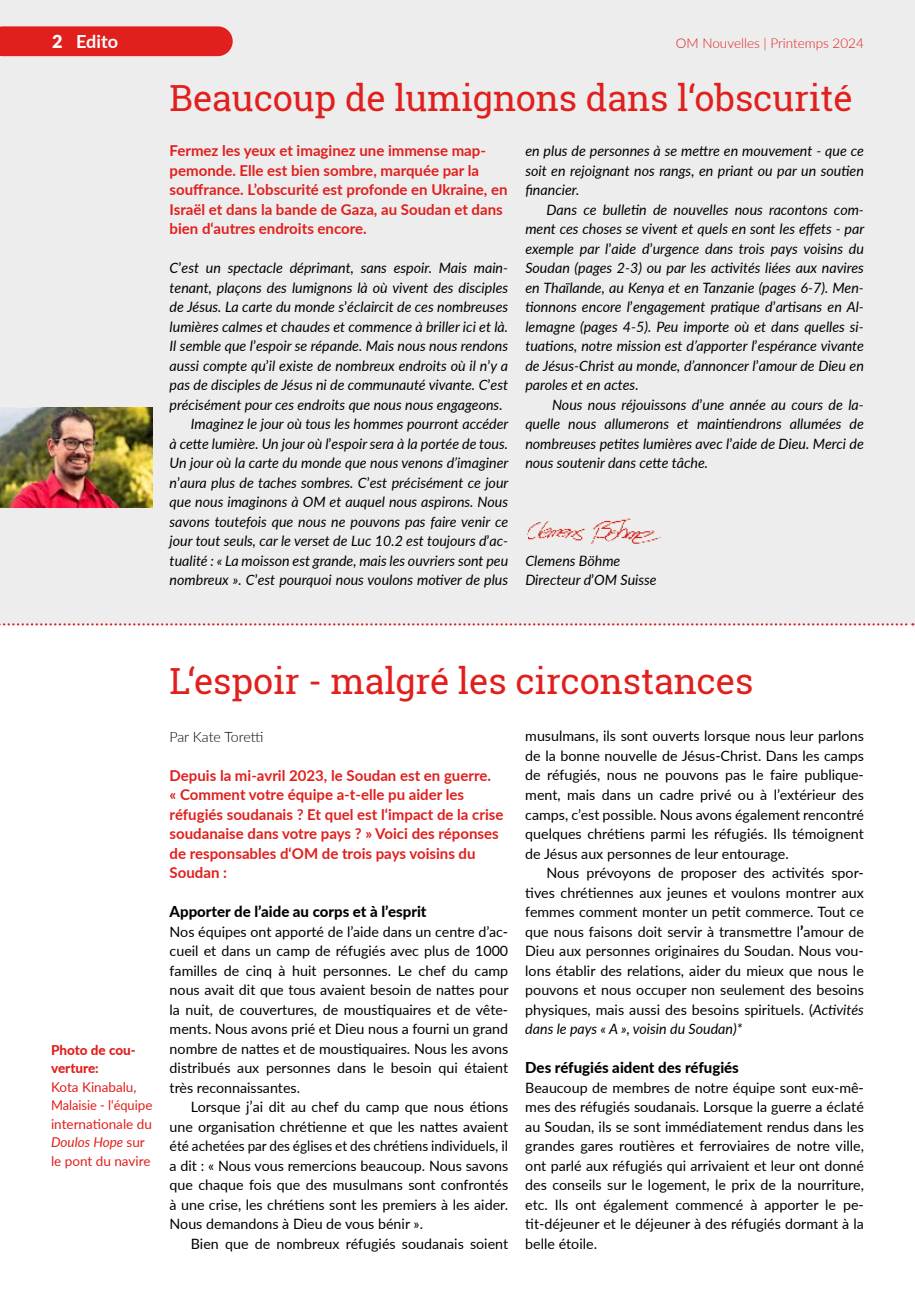
<style>
.page{position:relative;width:915px;height:1302px;background:#fff}
.page>*{position:absolute;margin:0;border:0;box-sizing:border-box;transform-origin:0 0}
.t1{font:36px "Roboto Slab";letter-spacing:-.005em;color:#e11f1d}
.t2{font:700 18px "Lato";color:#fff}
.t3{font:700 15px/19.5px "Lato";color:#e11f1d}
.t4{font:800 15px "Lato";color:#000}
.t5{font:14.25px/19.5px "Lato";color:#000;text-align:justify}
.t6{font:italic 14.25px/19.5px "Lato";color:#000;text-align:justify}
.t7{font:300 14.25px "Lato";letter-spacing:-.005em;color:#000}
.t8{font:13.5px/18.5px "Lato";color:#e11f1d}
.t9{font:300 13.5px "Lato";color:#e11f1d}
.t10{font:800 13.5px/18.5px "Lato";color:#e11f1d}
.s1{font-weight:900}
.s2{font-style:normal}
.s3{font-style:italic}
.s4{font-size:15px}
.s5{font-weight:800;font-size:15px}
</style>
<div class="page">
<div style="left:0;top:0;width:914px;height:624px;background:#ededed"></div>
<div style="left:0;top:26px;width:232px;height:30px;background:#e11f1d"></div>
<img style="left:526px;top:518px;width:136px;height:26px">
<img style="left:0;top:407px;width:152px;height:100px">
<svg style="left:0;top:623px;width:913px;height:2px"></svg>
<p class="t2" style="left:52px;top:28px;width:67px"><span class="s1">2</span> Edito</p>
<p class="t2" style="left:76px;top:28px;width:68px">Vorwort</p>
<p class="t9" style="left:675px;top:34px;width:189px">OM Nouvelles | Printemps 2024</p>
<h1 class="t1" style="left:169px;top:73px;width:684px">Beaucoup de lumignons dans l‘obscurité</h1>
<p class="t3" style="left:169px;top:140px;width:339px">Fermez les yeux et imaginez une immense map&shy;pemonde. Elle est bien sombre, marquée par la souffrance. L’obscurité est profonde en Ukraine, en Israël et dans la bande de Gaza, au Soudan et dans bien d‘autres endroits encore.</p>
<p class="t6" style="left:169px;top:257px;width:340px">C<span class="s2">’</span>est un spectacle déprimant, sans espoir. Mais main-</p>
<p class="t6" style="left:169px;top:277px;width:340px">tenant, plaçons des lumignons là où vivent des disciples</p>
<p class="t6" style="left:169px;top:296px;width:340px">de Jésus. La carte du monde s<span class="s2">’</span>éclaircit de ces nombreuses</p>
<p class="t6" style="left:169px;top:316px;width:340px">lumières calmes et chaudes et commence à briller ici et là.</p>
<p class="t6" style="left:169px;top:335px;width:340px">Il semble que l<span class="s2">’</span>espoir se répande. Mais nous nous rendons</p>
<p class="t6" style="left:169px;top:355px;width:340px">aussi compte qu<span class="s2">’</span>il existe de nombreux endroits où il n<span class="s2">’</span>y a</p>
<p class="t6" style="left:169px;top:374px;width:340px">pas de disciples de Jésus ni de communauté vivante. C<span class="s2">’</span>est</p>
<p class="t6" style="left:169px;top:394px;width:334px">précisément pour ces endroits que nous nous engageons.</p>
<p class="t6" style="left:191px;top:413px;width:319px">Imaginez le jour où tous les hommes pourront accéder</p>
<p class="t6" style="left:169px;top:433px;width:340px">à cette lumière. Un jour où l<span class="s2">’</span>espoir sera à la portée de tous.</p>
<p class="t6" style="left:169px;top:452px;width:340px">Un jour où la carte du monde que nous venons d’imaginer</p>
<p class="t6" style="left:169px;top:472px;width:340px">n<span class="s2">’</span>aura plus de taches sombres. C<span class="s2">’</span>est précisément ce jour</p>
<p class="t6" style="left:169px;top:491px;width:340px">que nous imaginons à OM et auquel nous aspirons. Nous</p>
<p class="t6" style="left:169px;top:511px;width:340px">savons toutefois que nous ne pouvons pas faire venir ce</p>
<p class="t6" style="left:169px;top:530px;width:340px">jour tout seuls, car le verset de Luc 10.2 est toujours d<span class="s2">’</span>ac-</p>
<p class="t6" style="left:169px;top:550px;width:340px">tualité : « La moisson est grande, mais les ouvriers sont peu</p>
<p class="t6" style="left:169px;top:569px;width:340px">nombreux ». C<span class="s2">’</span>est pourquoi nous voulons motiver de plus</p>
<p class="t6" style="left:525px;top:140px;width:340px">en plus de personnes à se mettre en mouvement - que ce soit en rejoignant nos rangs, en priant ou par un soutien financier.</p>
<p class="t6" style="left:525px;top:199px;width:340px;text-indent:21px">Dans ce bulletin de nouvelles nous racontons com&shy;ment ces choses se vivent et quels en sont les effets - par exemple par l<span class="s2">’</span>aide d<span class="s2">’</span>urgence dans trois pays voisins du Soudan (pages 2-3) ou par les activités liées aux navires en Thaïlande, au Kenya et en Tanzanie (pages 6-7). Men&shy;tionnons encore l<span class="s2">’</span>engagement pratique d<span class="s2">’</span>artisans en Al&shy;lemagne (pages 4-5). Peu importe où et dans quelles si&shy;tuations, notre mission est d’apporter l<span class="s2">’</span>espérance vivante de Jésus-Christ au monde, d’annoncer l<span class="s2">’</span>amour de Dieu en paroles et en actes.</p>
<p class="t6" style="left:525px;top:394px;width:340px;text-indent:27px">Nous nous réjouissons d<span class="s2">’</span>une année au cours de la&shy;quelle nous allumerons et maintiendrons allumées de nombreuses petites lumières avec l<span class="s2">’</span>aide de Dieu. Merci de nous soutenir dans cette tâche.</p>
<p class="t6" style="left:525px;top:550px;width:133px">Clemens Böhme<br>Directeur d<span class="s2">’</span>OM Suisse</p>
<p class="t10" style="left:51px;top:1039px;width:86px">Photo de cou&shy;verture:</p>
<p class="t8" style="left:51px;top:1076px;width:103px">Kota Kinabalu,<br>Malaisie - l‘équipe internationale du<br><span class="s3">Doulos Hope</span> sur le pont du navire</p>
<h1 class="t1" style="left:169px;top:656px;width:585px">L‘espoir - malgré les circonstances</h1>
<p class="t7" style="left:169px;top:726px;width:96px">Par Kate Toretti</p>
<p class="t3" style="left:169px;top:764px;width:335px">Depuis la mi-avril 2023, le Soudan est en guerre.<br>« Comment votre équipe a-t-elle pu aider les réfugiés soudanais ? Et quel est l‘impact de la crise soudanaise dans votre pays ? » Voici des réponses de responsables d‘OM de trois pays voisins du Soudan :</p>
<p class="t4" style="left:169px;top:900px;width:258px">Apporter de l’aide au corps et à l’esprit</p>
<p class="t5" style="left:169px;top:920px;width:340px">Nos équipes ont apporté de l’aide dans un centre d’ac&shy;cueil et dans un camp de réfugiés avec plus de 1000 familles de cinq à huit personnes. Le chef du camp nous avait dit que tous avaient besoin de nattes pour la nuit, de couvertures, de moustiquaires et de vête&shy;ments. Nous avons prié et Dieu nous a fourni un grand nombre de nattes et de moustiquaires. Nous les avons distribués aux personnes dans le besoin qui étaient très reconnaissantes.</p>
<p class="t5" style="left:169px;top:1096px;width:340px;text-indent:21px">Lorsque j<span class="s4">’</span>ai dit au chef du camp que nous étions une organisation chrétienne et que les nattes avaient été achetées par des églises et des chrétiens individuels, il a dit : « Nous vous remercions beaucoup. Nous savons que chaque fois que des musulmans sont confrontés à une crise, les chrétiens sont les premiers à les aider.<br>Nous demandons à Dieu de vous bénir ».</p>
<p class="t5" style="left:191px;top:1232px;width:319px">Bien que de nombreux réfugiés soudanais soient</p>
<p class="t5" style="left:525px;top:725px;width:340px">musulmans, ils sont ouverts lorsque nous leur parlons de la bonne nouvelle de Jésus-Christ. Dans les camps de réfugiés, nous ne pouvons pas le faire publique&shy;ment, mais dans un cadre privé ou à l’extérieur des camps, c’est possible. Nous avons également rencontré quelques chrétiens parmi les réfugiés. Ils témoignent de Jésus aux personnes de leur entourage.</p>
<p class="t5" style="left:525px;top:862px;width:340px;text-indent:21px">Nous prévoyons de proposer des activités spor&shy;tives chrétiennes aux jeunes et voulons montrer aux femmes comment monter un petit commerce. Tout ce que nous faisons doit servir à transmettre l<span class="s5">’</span>amour de Dieu aux personnes originaires du Soudan. Nous vou&shy;lons établir des relations, aider du mieux que nous le pouvons et nous occuper non seulement des besoins physiques, mais aussi des besoins spirituels. (<span class="s3">Activités dans le pays « A », voisin du Soudan)*</span></p>
<p class="t4" style="left:525px;top:1056px;width:215px">Des réfugiés aident des réfugiés</p>
<p class="t5" style="left:525px;top:1076px;width:340px">Beaucoup de membres de notre équipe sont eux-mê&shy;mes des réfugiés soudanais. Lorsque la guerre a éclaté au Soudan, ils se sont immédiatement rendus dans les grandes gares routières et ferroviaires de notre ville, ont parlé aux réfugiés qui arrivaient et leur ont donné des conseils sur le logement, le prix de la nourriture, etc. Ils ont également commencé à apporter le pe&shy;tit-déjeuner et le déjeuner à des réfugiés dormant à la belle étoile.</p>
</div>
